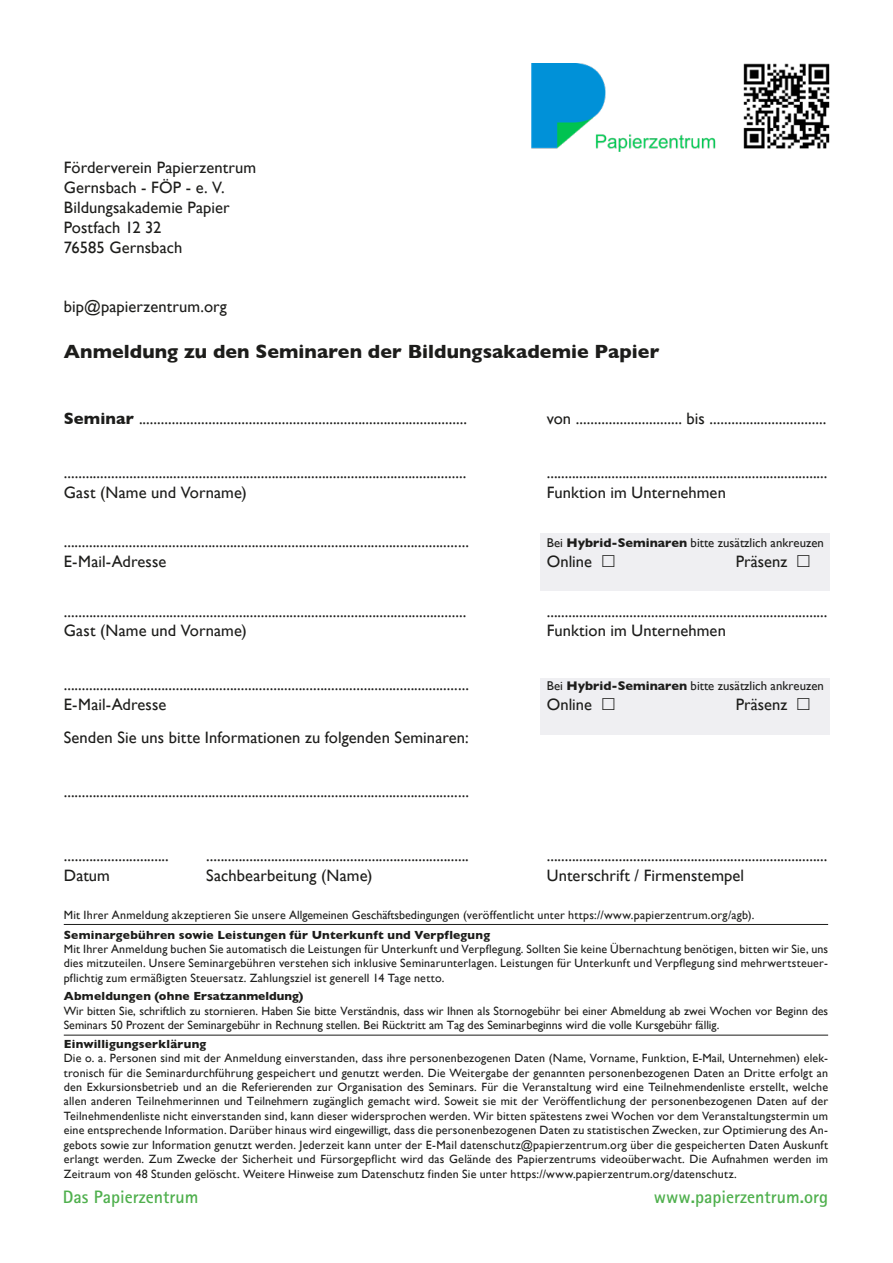
<style>
.page{position:relative;width:893px;height:1263px;background:#fff}
.page>*{position:absolute;margin:0;border:0;box-sizing:border-box;transform-origin:0 0}
.t1{font:700 19.5px "Gill Sans";letter-spacing:.005em;color:#1d1d1b}
.t2{font:700 18px "Rotis Sans Serif";color:#50b04e}
.t3{font:16.5px/19.8px "Gill Sans";letter-spacing:.005em;color:#1d1d1b}
.t4{font:12.75px "Gill Sans";color:#1d1d1b}
.t5{font:12px/14.4px "Gill Sans";color:#1d1d1b;text-align:justify}
.t6{font:700 12px "Gill Sans";letter-spacing:.02em;color:#1d1d1b}
.t7{font:700 12px "Gill Sans";color:#1d1d1b}
.s1{font-weight:700}
</style>
<div class="page">
<img style="left:743px;top:63px;width:87px;height:86px">
<img style="left:531px;top:64px;width:185px;height:87px">
<hr style="left:64px;top:924px;width:764px;height:1px;background:#1d1d1b">
<hr style="left:64px;top:1035px;width:764px;height:1px;background:#1d1d1b">
<svg style="left:603px;top:555px;width:11px;height:12px"></svg>
<svg style="left:798px;top:555px;width:12px;height:12px"></svg>
<svg style="left:603px;top:698px;width:11px;height:12px"></svg>
<svg style="left:798px;top:698px;width:12px;height:12px"></svg>
<h3 class="t3" style="left:64px;top:158px;width:194px">Förderverein Papierzentrum<br>Gernsbach - FÖP - e. V.<br>Bildungsakademie Papier<br>Postfach 12 32<br>76585 Gernsbach</h3>
<h3 class="t3" style="left:64px;top:296px;width:165px">bip@papierzentrum.org</h3>
<h1 class="t1" style="left:64px;top:335px;width:597px">Anmeldung zu den Seminaren der Bildungsakademie Papier</h1>
<h3 class="t3" style="left:64px;top:408px;width:405px"><span class="s1">Seminar</span> ..........................................................................................</h3>
<h3 class="t3" style="left:547px;top:408px;width:281px">von ............................. bis ................................</h3>
<h3 class="t3" style="left:64px;top:462px;width:404px">...............................................................................................................</h3>
<h3 class="t3" style="left:547px;top:462px;width:282px">..............................................................................</h3>
<h3 class="t3" style="left:64px;top:482px;width:185px">Gast (Name und Vorname)</h3>
<h3 class="t3" style="left:547px;top:482px;width:181px">Funktion im Unternehmen</h3>
<h3 class="t3" style="left:64px;top:532px;width:407px">................................................................................................................</h3>
<p class="t4" style="left:547px;top:535px;width:279px">Bei <span class="s1">Hybrid-Seminaren</span> bitte zusätzlich ankreuzen</p>
<h3 class="t3" style="left:64px;top:551px;width:104px">E-Mail-Adresse</h3>
<h3 class="t3" style="left:547px;top:551px;width:47px">Online</h3>
<h3 class="t3" style="left:736px;top:551px;width:53px">Präsenz</h3>
<h3 class="t3" style="left:64px;top:601px;width:404px">...............................................................................................................</h3>
<h3 class="t3" style="left:547px;top:601px;width:282px">..............................................................................</h3>
<h3 class="t3" style="left:64px;top:621px;width:185px">Gast (Name und Vorname)</h3>
<h3 class="t3" style="left:547px;top:621px;width:181px">Funktion im Unternehmen</h3>
<h3 class="t3" style="left:64px;top:675px;width:407px">................................................................................................................</h3>
<p class="t4" style="left:547px;top:678px;width:279px">Bei <span class="s1">Hybrid-Seminaren</span> bitte zusätzlich ankreuzen</p>
<h3 class="t3" style="left:64px;top:694px;width:104px">E-Mail-Adresse</h3>
<h3 class="t3" style="left:547px;top:694px;width:47px">Online</h3>
<h3 class="t3" style="left:736px;top:694px;width:53px">Präsenz</h3>
<h3 class="t3" style="left:64px;top:727px;width:406px">Senden Sie uns bitte Informationen zu folgenden Seminaren:</h3>
<h3 class="t3" style="left:64px;top:781px;width:407px">................................................................................................................</h3>
<h3 class="t3" style="left:64px;top:845px;width:107px">.............................</h3>
<h3 class="t3" style="left:206px;top:845px;width:264px">.........................................................................</h3>
<h3 class="t3" style="left:547px;top:845px;width:282px">..............................................................................</h3>
<h3 class="t3" style="left:64px;top:865px;width:48px">Datum</h3>
<h3 class="t3" style="left:206px;top:865px;width:168px">Sachbearbeitung (Name)</h3>
<h3 class="t3" style="left:547px;top:865px;width:199px">Unterschrift / Firmenstempel</h3>
<p class="t5" style="left:64px;top:907px;width:692px">Mit Ihrer Anmeldung akzeptieren Sie unsere Allgemeinen Geschäftsbedingungen (veröffentlicht unter https://www.papierzentrum.org/agb).</p>
<p class="t6" style="left:64px;top:925px;width:428px">Seminargebühren sowie Leistungen für Unterkunft und Verpflegung</p>
<p class="t5" style="left:64px;top:941px;width:766px">Mit Ihrer Anmeldung buchen Sie automatisch die Leistungen für Unterkunft und Verpflegung. Sollten Sie keine Übernachtung benötigen, bitten wir Sie, uns dies mitzuteilen. Unsere Seminargebühren verstehen sich inklusive Seminarunterlagen. Leistungen für Unterkunft und Verpflegung sind mehrwertsteuer&shy;pflichtig zum ermäßigten Steuersatz. Zahlungsziel ist generell 14 Tage netto.</p>
<p class="t7" style="left:64px;top:987px;width:241px">Abmeldungen (ohne Ersatzanmeldung)</p>
<p class="t5" style="left:64px;top:1003px;width:766px">Wir bitten Sie, schriftlich zu stornieren. Haben Sie bitte Verständnis, dass wir Ihnen als Stornogebühr bei einer Abmeldung ab zwei Wochen vor Beginn des<br>Seminars 50 Prozent der Seminargebühr in Rechnung stellen. Bei Rücktritt am Tag des Seminarbeginns wird die volle Kursgebühr fällig.</p>
<p class="t6" style="left:64px;top:1034px;width:144px">Einwilligungserklärung</p>
<p class="t5" style="left:64px;top:1051px;width:766px">Die o. a. Personen sind mit der Anmeldung einverstanden, dass ihre personenbezogenen Daten (Name, Vorname, Funktion, E-Mail, Unternehmen) elek&shy;tronisch für die Seminardurchführung gespeichert und genutzt werden. Die Weitergabe der genannten personenbezogenen Daten an Dritte erfolgt an den Exkursionsbetrieb und an die Referierenden zur Organisation des Seminars. Für die Veranstaltung wird eine Teilnehmendenliste erstellt, welche allen anderen Teilnehmerinnen und Teilnehmern zugänglich gemacht wird. Soweit sie mit der Veröffentlichung der personenbezogenen Daten auf der Teilnehmendenliste nicht einverstanden sind, kann dieser widersprochen werden. Wir bitten spätestens zwei Wochen vor dem Veranstaltungstermin um eine entsprechende Information. Darüber hinaus wird eingewilligt, dass die personenbezogenen Daten zu statistischen Zwecken, zur Optimierung des An&shy;gebots sowie zur Information genutzt werden. Jederzeit kann unter der E-Mail datenschutz@papierzentrum.org über die gespeicherten Daten Auskunft erlangt werden. Zum Zwecke der Sicherheit und Fürsorgepflicht wird das Gelände des Papierzentrums videoüberwacht. Die Aufnahmen werden im Zeitraum von 48 Stunden gelöscht. Weitere Hinweise zum Datenschutz finden Sie unter https://www.papierzentrum.org/datenschutz.</p>
<h2 class="t2" style="left:63px;top:1185px;width:137px">Das Papierzentrum</h2>
<h2 class="t2" style="left:654px;top:1185px;width:176px">www.papierzentrum.org</h2>
</div>
